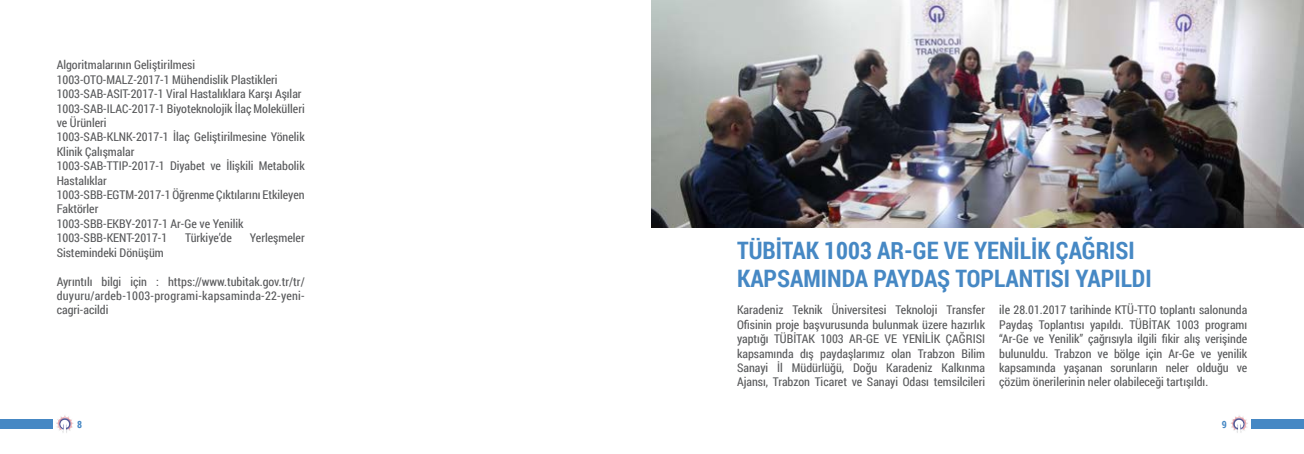
<style>
.page{position:relative;width:1304px;height:454px;background:#fff}
.page>*{position:absolute;margin:0;border:0;box-sizing:border-box;transform-origin:0 0}
.t1{font:700 24px/28.8px "Roboto Condensed";color:#4688c4}
.t2{font:12px/14.4px "Roboto Condensed";color:#58595b;text-align:justify}
.t3{font:700 10px "Roboto Condensed";color:#4688c4}
</style>
<div class="page">
<div style="left:0;top:419px;width:52px;height:10px;background:#4688c4"></div>
<div style="left:1252px;top:419px;width:52px;height:10px;background:#4688c4"></div>
<svg style="left:1231px;top:415px;width:17px;height:18px"></svg>
<svg style="left:56px;top:415px;width:18px;height:18px"></svg>
<img style="left:652px;top:0;width:652px;height:227px">
<p class="t2" style="left:57px;top:57px;width:250px;text-align:left">Algoritmalarının Geliştirilmesi 1003-OTO-MALZ-2017-1 Mühendislik Plastikleri 1003-SAB-ASIT-2017-1 Viral Hastalıklara Karşı Aşılar 1003-SAB-ILAC-2017-1 Biyoteknolojik İlaç Molekülleri ve Ürünleri<br>1003-SAB-KLNK-2017-1 İlaç Geliştirilmesine Yönelik Klinik Çalışmalar<br>1003-SAB-TTIP-2017-1 Diyabet ve İlişkili Metabolik Hastalıklar<br>1003-SBB-EGTM-2017-1 Öğrenme Çıktılarını Etkileyen Faktörler<br>1003-SBB-EKBY-2017-1 Ar-Ge ve Yenilik 1003-SBB-KENT-2017-1</p>
<p class="t2" style="left:185px;top:230px;width:48px">Türkiye’de</p>
<p class="t2" style="left:250px;top:230px;width:56px">Yerleşmeler</p>
<p class="t2" style="left:57px;top:245px;width:109px">Sistemindeki Dönüşüm</p>
<p class="t2" style="left:57px;top:273px;width:250px">Ayrıntılı bilgi için : https://www.tubitak.gov.tr/tr/ duyuru/ardeb-1003-programi-kapsaminda-22-yeni&shy;cagri-acildi</p>
<h1 class="t1" style="left:737px;top:234px;width:416px">TÜBİTAK 1003 AR-GE VE YENİLİK ÇAĞRISI<br>KAPSAMINDA PAYDAŞ TOPLANTISI YAPILDI</h1>
<p class="t2" style="left:737px;top:302px;width:250px">Karadeniz Teknik Üniversitesi Teknoloji Transfer Ofisinin proje başvurusunda bulunmak üzere hazırlık yaptığı TÜBİTAK 1003 AR-GE VE YENİLİK ÇAĞRISI kapsamında dış paydaşlarımız olan Trabzon Bilim Sanayi İl Müdürlüğü, Doğu Karadeniz Kalkınma Ajansı, Trabzon Ticaret ve Sanayi Odası temsilcileri</p>
<p class="t2" style="left:999px;top:302px;width:250px">ile 28.01.2017 tarihinde KTÜ-TTO toplantı salonunda Paydaş Toplantısı yapıldı. TÜBİTAK 1003 programı “Ar-Ge ve Yenilik” çağrısıyla ilgili fikir alış verişinde bulunuldu. Trabzon ve bölge için Ar-Ge ve yenilik kapsamında yaşanan sorunların neler olduğu ve çözüm önerilerinin neler olabileceği tartışıldı.</p>
<p class="t3" style="left:77px;top:417px;width:6px">8</p>
<p class="t3" style="left:1222px;top:417px;width:6px">9</p>
</div>
